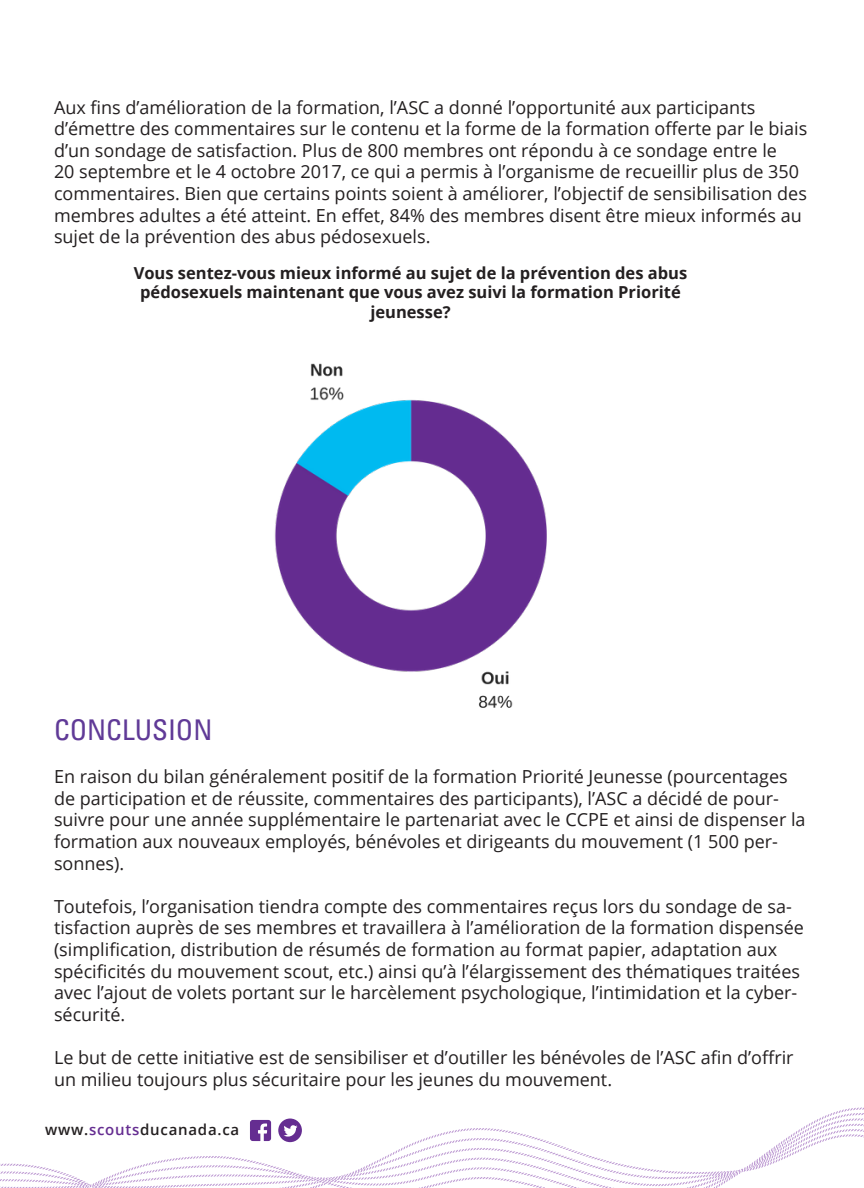
<style>
.page{position:relative;width:864px;height:1188px;background:#fff}
.page>*{position:absolute;margin:0;border:0;box-sizing:border-box;transform-origin:0 0}
.t1{font:condensed 28.5px "Univers";color:#603a97}
.t2{font:18px/21.6px "Open Sans";color:#231f20}
.t3{font:700 16.5px/19.8px "Open Sans";color:#231f20;text-align:center}
.t4{font:600 15px "Open Sans";letter-spacing:.05em;color:#231f20}
.s1{color:#652d91}
</style>
<div class="page">
<img style="left:274px;top:363px;width:273px;height:345px">
<svg style="left:0;top:1107px;width:864px;height:81px"></svg>
<svg style="left:278px;top:1119px;width:24px;height:23px"></svg>
<svg style="left:250px;top:1120px;width:21px;height:21px"></svg>
<p class="t2" style="left:54px;top:96px;width:755px">Aux fins d’amélioration de la formation, l’ASC a donné l’opportunité aux participants d’émettre des commentaires sur le contenu et la forme de la formation offerte par le biais d’un sondage de satisfaction. Plus de 800 membres ont répondu à ce sondage entre le<br>20 septembre et le 4 octobre 2017, ce qui a permis à l’organisme de recueillir plus de 350 commentaires. Bien que certains points soient à améliorer, l’objectif de sensibilisation des membres adultes a été atteint. En effet, 84% des membres disent être mieux informés au sujet de la prévention des abus pédosexuels.</p>
<p class="t3" style="left:134px;top:262px;width:555px">Vous sentez-vous mieux informé au sujet de la prévention des abus pédosexuels maintenant que vous avez suivi la formation Priorité jeunesse?</p>
<p class="t1" style="left:54px;top:712px;width:160px">CONCLUSION</p>
<p class="t2" style="left:54px;top:765px;width:753px">En raison du bilan généralement positif de la formation Priorité Jeunesse (pourcentages de participation et de réussite, commentaires des participants), l’ASC a décidé de pour&shy;suivre pour une année supplémentaire le partenariat avec le CCPE et ainsi de dispenser la formation aux nouveaux employés, bénévoles et dirigeants du mouvement (1 500 per&shy;sonnes).</p>
<p class="t2" style="left:54px;top:895px;width:751px">Toutefois, l’organisation tiendra compte des commentaires reçus lors du sondage de sa&shy;tisfaction auprès de ses membres et travaillera à l’amélioration de la formation dispensée (simplification, distribution de résumés de formation au format papier, adaptation aux spécificités du mouvement scout, etc.) ainsi qu’à l’élargissement des thématiques traitées avec l’ajout de volets portant sur le harcèlement psychologique, l’intimidation et la cyber&shy;sécurité.</p>
<p class="t2" style="left:54px;top:1046px;width:741px">Le but de cette initiative est de sensibiliser et d’outiller les bénévoles de l’ASC afin d’offrir un milieu toujours plus sécuritaire pour les jeunes du mouvement.</p>
<p class="t4" style="left:45px;top:1119px;width:196px">www.<span class="s1">scouts</span>ducanada.ca</p>
</div>
